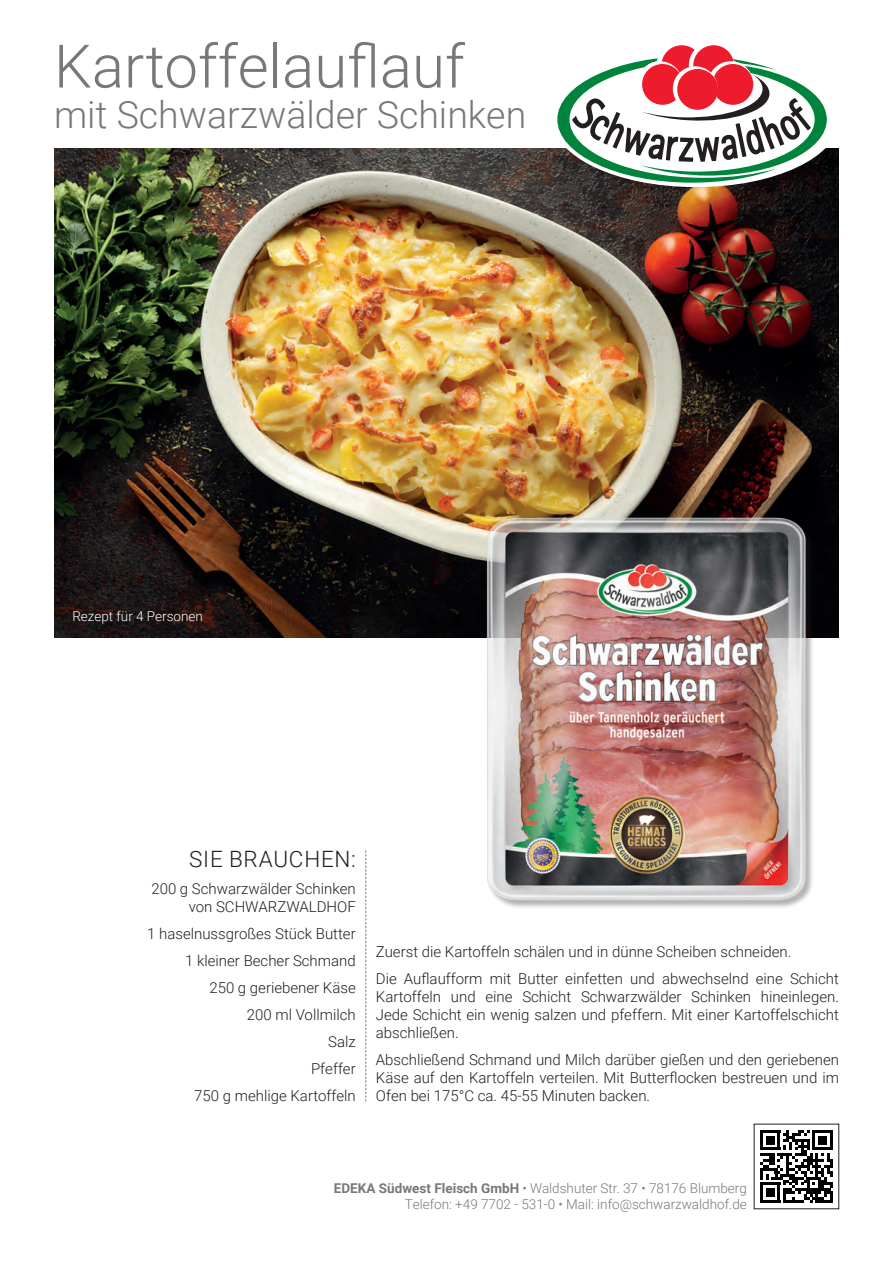
<style>
.page{position:relative;width:893px;height:1263px;background:#fff}
.page>*{position:absolute;margin:0;border:0;box-sizing:border-box;transform-origin:0 0}
.t1{font:300 60px "Roboto";color:#76787b}
.t2{font:300 37.5px "Roboto";color:#76787b}
.t3{font:300 22.5px "Roboto";letter-spacing:.035em;color:#231f20}
.t4{font:300 15px/27px "Roboto";color:#231f20;text-align:right}
.t5{font:300 13.5px/16.2px "Roboto";color:#76787b;text-align:right}
.t6{font:300 13.5px "Roboto";color:#fff}
.s1{font-weight:700}
</style>
<div class="page">
<img style="left:54px;top:149px;width:785px;height:489px">
<div style="left:553px;top:52px;width:286px;height:135px;background:#fff;border-radius:50%"></div>
<svg style="left:557px;top:45px;width:270px;height:138px"></svg>
<svg style="left:365px;top:850px;width:1px;height:251px"></svg>
<img style="left:480px;top:516px;width:332px;height:390px">
<svg style="left:760px;top:1130px;width:73px;height:73px"></svg>
<hr style="left:815px;top:1200px;width:18px;height:3px;background:#000">
<h1 class="t1" style="left:54px;top:24px;width:412px">Kartoffelauflauf</h1>
<h2 class="t2" style="left:54px;top:88px;width:474px">mit Schwarzwälder Schinken</h2>
<p class="t6" style="left:72px;top:607px;width:132px">Rezept für 4 Personen</p>
<h3 class="t3" style="left:189px;top:844px;width:168px">SIE BRAUCHEN:</h3>
<p class="t4" style="left:151px;top:879px;width:206px;line-height:18px">200 g Schwarzwälder Schinken von SCHWARZWALDHOF</p>
<p class="t4" style="left:147px;top:920px;width:210px">1 haselnussgroßes Stück Butter<br>1 kleiner Becher Schmand<br>250 g geriebener Käse<br>200 ml Vollmilch<br>Salz<br>Pfeffer<br>750 g mehlige Kartoffeln</p>
<p class="t4" style="left:376px;top:938px;width:465px;text-align:left">Zuerst die Kartoffeln schälen und in dünne Scheiben schneiden.<br>Die Auflaufform mit Butter einfetten und abwechselnd eine Schicht</p>
<p class="t4" style="left:376px;top:987px;width:465px;line-height:18px;text-align:justify">Kartoffeln und eine Schicht Schwarzwälder Schinken hineinlegen.<br>Jede Schicht ein wenig salzen und pfeffern. Mit einer Kartoffelschicht abschließen.</p>
<p class="t4" style="left:376px;top:1050px;width:465px;line-height:18px;text-align:justify">Abschließend Schmand und Milch darüber gießen und den geriebenen Käse auf den Kartoffeln verteilen. Mit Butterflocken bestreuen und im Ofen bei 175°C ca. 45-55 Minuten backen.</p>
<p class="t5" style="left:334px;top:1179px;width:414px"><span class="s1">EDEKA Südwest Fleisch GmbH</span> • Waldshuter Str. 37 • 78176 Blumberg<br>Telefon: +49 7702 - 531-0 • Mail: info@schwarzwaldhof.de</p>
</div>
